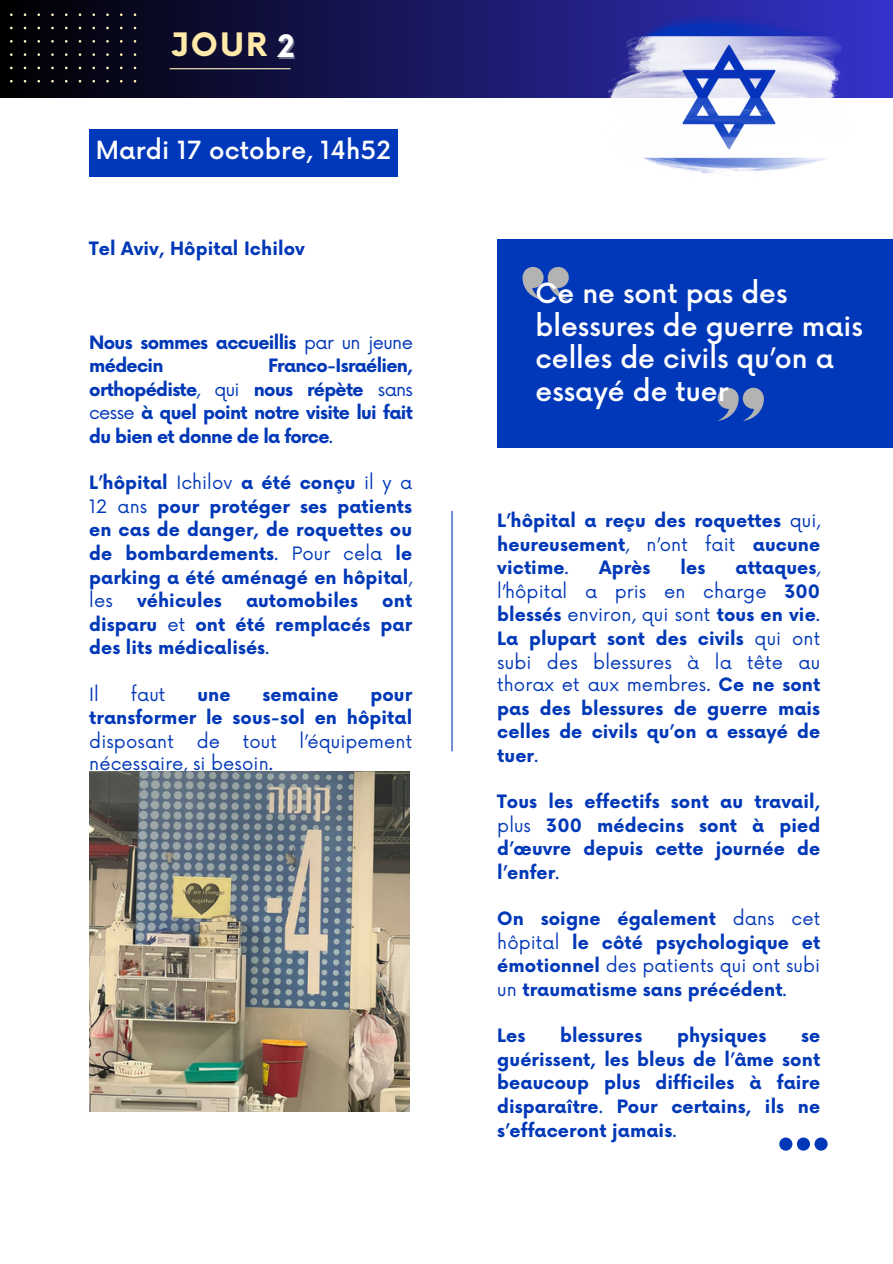
<style>
.page{position:relative;width:893px;height:1264px;background:#fff}
.page>*{position:absolute;margin:0;border:0;box-sizing:border-box;transform-origin:0 0}
.t1{font:700 72px "Now";color:#0038b8}
.t2{font:700 31.5px "Now";color:#ffeaa9}
.t3{font:500 27px/32.5px "Now";color:#fff}
.t4{font:500 24.45px "Now";letter-spacing:.01em;color:#fff}
.t5{font:700 18px/23.5px "Now";letter-spacing:.005em;color:#0038b8;text-align:justify}
.t6{font:18px "Now";letter-spacing:.005em;color:#0038b8}
.t7{font:700 18px/23.5px "Now";letter-spacing:-.035em;color:#0038b8}
.s1{font-size:30.15px;color:rgb(255 255 255/.4)}
.s2{font-weight:400}
</style>
<div class="page">
<div style="left:0;top:0;width:892px;height:97px;background:linear-gradient(to right,#000,#3432cb)"></div>
<hr style="left:170px;top:68px;width:120px;height:1px;background:#fff3c2">
<svg style="left:10px;top:13px;width:126px;height:70px;background:#0d0c16"></svg>
<div style="left:89px;top:129px;width:308px;height:48px;background:#0038b9"></div>
<hr style="left:451px;top:511px;width:1px;height:240px;background:#0038b8">
<div style="left:497px;top:240px;width:395px;height:208px;background:#0038b9"></div>
<svg style="left:717px;top:387px;width:46px;height:34px"></svg>
<svg style="left:522px;top:267px;width:47px;height:33px"></svg>
<img style="left:89px;top:771px;width:321px;height:340px">
<img style="left:603px;top:13px;width:251px;height:161px">
<p class="t2" style="left:171px;top:28px;width:127px">JOUR <span class="s1">2</span></p>
<p class="t4" style="left:96px;top:137px;width:296px">Mardi 17 octobre, 14h52</p>
<p class="t5" style="left:89px;top:237px;width:217px">Tel Aviv, Hôpital Ichilov</p>
<p class="t7" style="left:89px;top:331px;width:325px">Nous sommes accueillis <span class="s2">par un jeune </span>médecin</p>
<p class="t5" style="left:89px;top:355px;width:325px;text-indent:179px">Franco-Israélien, orthopédiste<span class="s2">, qui</span> nous répète <span class="s2">sans cesse</span> à quel point notre visite lui fait du bien et donne de la force<span class="s2">.</span></p>
<p class="t5" style="left:89px;top:472px;width:324px">L’hôpital <span class="s2">Ichilov</span> a été conçu <span class="s2">il y a 12 ans</span> pour protéger ses patients en cas de danger, de roquettes ou de bombardements<span class="s2">. Pour cela</span> le parking a été aménagé en hôpital<span class="s2">, les</span></p>
<p class="t5" style="left:137px;top:590px;width:86px">véhicules</p>
<p class="t5" style="left:246px;top:590px;width:114px">automobiles</p>
<p class="t5" style="left:89px;top:590px;width:324px;text-indent:293px">ont disparu <span class="s2">et</span> ont été remplacés par des lits médicalisés<span class="s2">.</span></p>
<p class="t6" style="left:89px;top:684px;width:11px">Il</p>
<p class="t6" style="left:131px;top:684px;width:36px">faut</p>
<p class="t5" style="left:197px;top:683px;width:35px">une</p>
<p class="t5" style="left:262px;top:683px;width:77px">semaine</p>
<p class="t5" style="left:89px;top:683px;width:324px;text-indent:281px">pour transformer le sous-sol en hôpital <span class="s2">disposant</span></p>
<p class="t6" style="left:197px;top:731px;width:25px">de</p>
<p class="t6" style="left:243px;top:731px;width:36px">tout</p>
<p class="t6" style="left:299px;top:731px;width:114px">l’équipement</p>
<p class="t6" style="left:89px;top:753px;width:185px">nécessaire, si besoin.</p>
<p class="t3" style="left:535px;top:279px;width:329px">Ce ne sont pas des blessures de guerre mais celles de civils qu’on a essayé de tuer</p>
<p class="t5" style="left:497px;top:510px;width:324px">L’hôpital a reçu des roquettes <span class="s2">qui, </span>heureusement<span class="s2">, n’ont fait</span> aucune victime<span class="s2">.</span></p>
<p class="t5" style="left:599px;top:557px;width:53px">Après</p>
<p class="t5" style="left:680px;top:557px;width:26px">les</p>
<p class="t5" style="left:497px;top:557px;width:324px;text-indent:238px">attaques<span class="s2">, l’hôpital a pris en charge</span> 300 blessés <span class="s2">environ, qui sont</span> tous en vie<span class="s2">.<br></span>La plupart sont des civils <span class="s2">qui ont subi des blessures à la tête au thorax et aux membres.</span> Ce ne sont pas des blessures de guerre mais celles de civils qu’on a essayé de tuer<span class="s2">.</span></p>
<p class="t5" style="left:497px;top:791px;width:324px">Tous les effectifs sont au travail, <span class="s2">plus</span> 300 médecins sont à pied d’œuvre depuis cette journée de l’enfer<span class="s2">.</span></p>
<p class="t5" style="left:497px;top:907px;width:324px">On soigne également <span class="s2">dans cet hôpital</span> le côté psychologique et émotionnel <span class="s2">des patients qui ont subi un</span> traumatisme sans précédent<span class="s2">.</span></p>
<p class="t5" style="left:497px;top:1024px;width:30px">Les</p>
<p class="t5" style="left:560px;top:1024px;width:84px">blessures</p>
<p class="t5" style="left:677px;top:1024px;width:91px">physiques</p>
<p class="t5" style="left:497px;top:1024px;width:324px;text-indent:304px">se guérissent, les bleus de l’âme sont beaucoup plus difficiles à faire disparaître<span class="s2">.</span> Pour certains, ils ne s’effaceront jamais<span class="s2">.</span></p>
<p class="t1" style="left:773px;top:1085px;width:61px">...</p>
</div>
